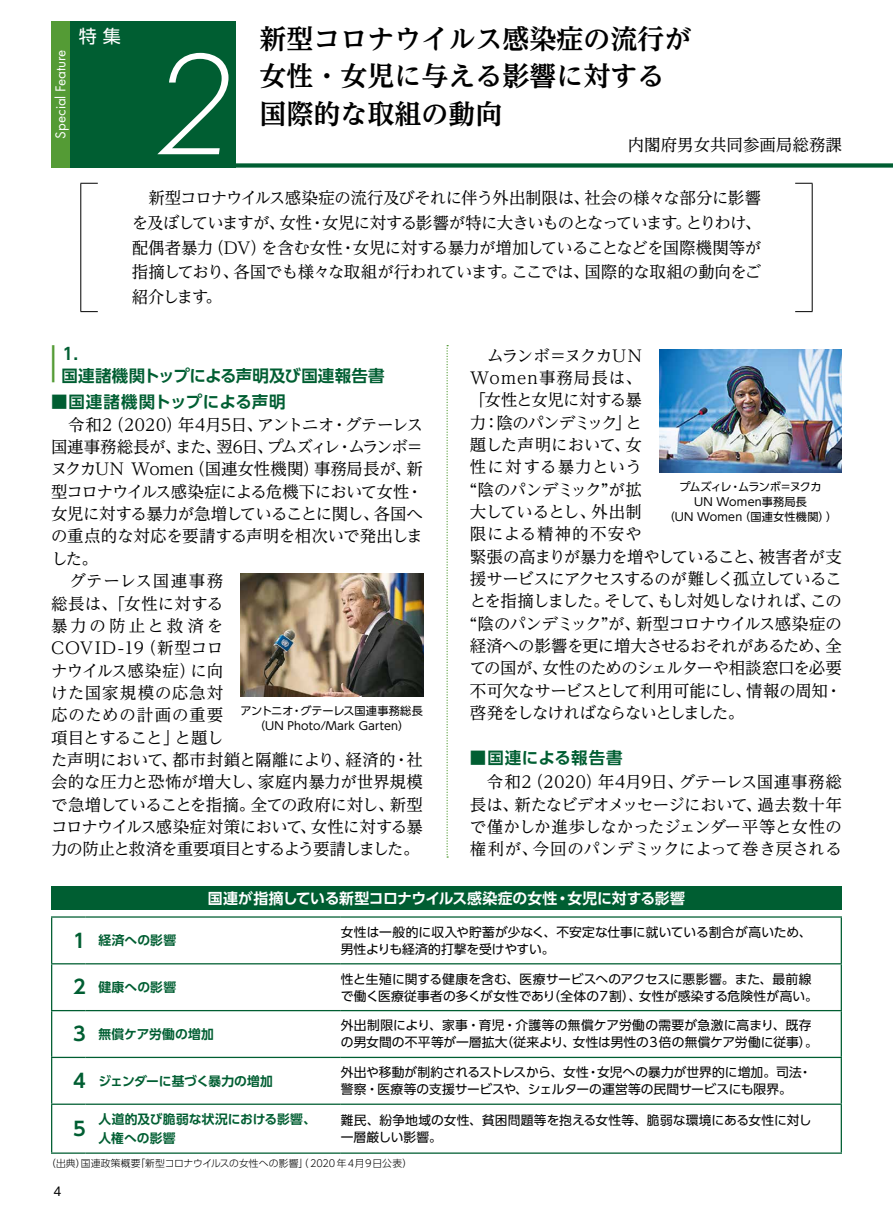
<style>
.page{position:relative;width:893px;height:1221px;background:#fff}
.page>*{position:absolute;margin:0;border:0;box-sizing:border-box;transform-origin:0 0}
.t1{font:italic 300 149.85px "Futura PT";color:#fff}
.t2{font:700 39.6px "UD Shin Go Pr 6 N";color:#549b35;scale:.42 1}
.t3{font:700 27px/37.2px "UD Reimin Pr 6 N";color:#000}
.t4{font:700 19.2px "UD Shin Go Pr 6 N De";color:#005e32}
.t5{font:18px "UD Shin Go Pr 6 N";color:#fff}
.t6{font:16.5px/22.4px "UD Reimin Pr 6 N";letter-spacing:-.025em;color:#000}
.t7{font:700 16.5px/22.4px "UD Shin Go Pr 6 N De";letter-spacing:.01em;color:#005e32}
.t8{font:16.5px "UD Reimin Pr 6 N";color:#000}
.t9{font:700 16.5px "UD Shin Go Pr 6 N De";letter-spacing:.045em;color:#005e32}
.t10{font:700 14.85px "UD Shin Go Pr 6 N De";letter-spacing:-.01em;color:#fff}
.t11{font:14.85px "Futura PT";color:#fff}
.t12{font:12.75px/17px "UD Shin Go Pr 6 N";letter-spacing:.005em;color:#000}
.t13{font:700 12.75px/19.2px "UD Shin Go Pr 6 N De";letter-spacing:.01em;color:#005e32}
.t14{font:700 12.75px "UD Shin Go Pr 6 N De";letter-spacing:-.015em;color:#005e32}
.t15{font:12px "UD Shin Go Pr 6 N";color:#000}
.t16{font:11.1px/14.9px "UD Shin Go Pr 6 N";letter-spacing:.01em;color:#000;text-align:center}
.t17{font:300 9.75px "UD Shin Go Pr 6 N";letter-spacing:-.005em;color:#000}
.s1{font-size:19.2px}
</style>
<div class="page">
<div style="left:51px;top:886px;width:791px;height:23px;background:#005e32"></div>
<hr style="left:51px;top:916px;width:35px;height:1px;background:#005e32">
<hr style="left:51px;top:917px;width:1px;height:46px;background:#005e32">
<hr style="left:86px;top:916px;width:255px;height:1px;background:#005e32">
<hr style="left:341px;top:916px;width:501px;height:1px;background:#005e32">
<hr style="left:841px;top:917px;width:1px;height:46px;background:#005e32">
<hr style="left:51px;top:963px;width:35px;height:1px;background:#005e32">
<hr style="left:51px;top:964px;width:1px;height:45px;background:#005e32">
<hr style="left:86px;top:963px;width:255px;height:1px;background:#005e32">
<hr style="left:341px;top:963px;width:501px;height:1px;background:#005e32">
<hr style="left:841px;top:964px;width:1px;height:45px;background:#005e32">
<hr style="left:51px;top:1009px;width:35px;height:2px;background:#005e32">
<hr style="left:51px;top:1011px;width:1px;height:45px;background:#005e32">
<hr style="left:86px;top:1009px;width:255px;height:2px;background:#005e32">
<hr style="left:341px;top:1009px;width:501px;height:2px;background:#005e32">
<hr style="left:841px;top:1011px;width:1px;height:45px;background:#005e32">
<hr style="left:51px;top:1056px;width:35px;height:1px;background:#005e32">
<hr style="left:51px;top:1057px;width:1px;height:46px;background:#005e32">
<hr style="left:86px;top:1056px;width:255px;height:1px;background:#005e32">
<hr style="left:341px;top:1056px;width:501px;height:1px;background:#005e32">
<hr style="left:841px;top:1057px;width:1px;height:46px;background:#005e32">
<hr style="left:51px;top:1103px;width:35px;height:1px;background:#005e32">
<hr style="left:51px;top:1104px;width:1px;height:48px;background:#005e32">
<hr style="left:86px;top:1103px;width:255px;height:1px;background:#005e32">
<hr style="left:341px;top:1103px;width:501px;height:1px;background:#005e32">
<hr style="left:841px;top:1104px;width:1px;height:48px;background:#005e32">
<hr style="left:51px;top:1152px;width:35px;height:1px;background:#005e32">
<hr style="left:86px;top:1152px;width:255px;height:1px;background:#005e32">
<hr style="left:341px;top:1152px;width:501px;height:1px;background:#005e32">
<div style="left:51px;top:21px;width:19px;height:147px;background:#549b35"></div>
<div style="left:70px;top:21px;width:166px;height:147px;background:#005e32"></div>
<svg style="left:446px;top:345px;width:2px;height:512px"></svg>
<div style="left:70px;top:163px;width:823px;height:5px;background:#005e32"></div>
<svg style="left:81px;top:183px;width:17px;height:1px"></svg>
<hr style="left:80px;top:183px;width:1px;height:128px;background:#000">
<svg style="left:795px;top:183px;width:17px;height:1px"></svg>
<hr style="left:812px;top:183px;width:1px;height:128px;background:#000">
<svg style="left:80px;top:311px;width:18px;height:1px"></svg>
<svg style="left:795px;top:311px;width:17px;height:1px"></svg>
<img style="left:240px;top:573px;width:183px;height:123px">
<img style="left:659px;top:349px;width:183px;height:123px">
<p class="t11" style="left:52px;top:139px;width:90px;rotate:-90deg">Special Feature</p>
<p class="t5" style="left:79px;top:22px;width:44px">特 集</p>
<h1 class="t1" style="left:148px;top:19px;width:84px">2</h1>
<h3 class="t3" style="left:259px;top:20px;width:433px">新型コロナウイルス感染症の流行が女性・女児に与える影響に対する国際的な取組の動向</h3>
<p class="t8" style="left:628px;top:131px;width:216px">内閣府男女共同参画局総務課</p>
<p class="t6" style="left:132px;top:185px;width:631px;line-height:24.8px;text-align:justify">　新型コロナウイルス感染症の流行及びそれに伴う外出制限は、社会の様々な部分に影響を及ぼしていますが、女性・女児に対する影響が特に大きいものとなっています。とりわけ、配偶者暴力（DV）を含む女性・女児に対する暴力が増加していることなどを国際機関等が指摘しており、各国でも様々な取組が行われています。ここでは、国際的な取組の動向をご紹介します。</p>
<h2 class="t2" style="left:51px;top:329px;width:12px">|</h2>
<p class="t7" style="left:60px;top:341px;width:326px">１．<br>国連諸機関トップによる声明及び国連報告書</p>
<p class="t7" style="left:51px;top:390px;width:236px">■国連諸機関トップによる声明</p>
<p class="t6" style="left:51px;top:413px;width:374px">　令和2（2020）年4月5日、アントニオ・グテーレス国連事務総長が、また、翌6日、プムズィレ・ムランボ＝ヌクカUN Women（国連女性機関）事務局長が、新型コロナウイルス感染症による危機下において女性・女児に対する暴力が急増していることに関し、各国への重点的な対応を要請する声明を相次いで発出しました。<br>　グテーレス国連事務<br>総長は、「女性に対する<br>暴力の防止と救済を<br>COVID-19（新型コロ<br>ナウイルス感染症）に向<br>けた国家規模の応急対<br>応のための計画の重要<br>項目とすること」と題し<br>た声明において、都市封鎖と隔離により、経済的・社会的な圧力と恐怖が増大し、家庭内暴力が世界規模で急増していることを指摘。全ての政府に対し、新型コロナウイルス感染症対策において、女性に対する暴力の防止と救済を重要項目とするよう要請しました。</p>
<p class="t16" style="left:240px;top:703px;width:184px">アントニオ・グテーレス国連事務総長（UN Photo/Mark Garten）</p>
<p class="t6" style="left:470px;top:344px;width:374px">　ムランボ＝ヌクカUN<br>Women事務局長は、<br>「女性と女児に対する暴<br>力：陰のパンデミック」と<br>題した声明において、女<br>性に対する暴力という<br>“陰のパンデミック”が拡<br>大しているとし、外出制<br>限による精神的不安や<br>緊張の高まりが暴力を増やしていること、被害者が支援サービスにアクセスするのが難しく孤立していることを指摘しました。そして、もし対処しなければ、この“陰のパンデミック”が、新型コロナウイルス感染症の経済への影響を更に増大させるおそれがあるため、全ての国が、女性のためのシェルターや相談窓口を必要不可欠なサービスとして利用可能にし、情報の周知・啓発をしなければならないとしました。</p>
<p class="t9" style="left:470px;top:744px;width:154px">■国連による報告書</p>
<p class="t6" style="left:470px;top:770px;width:374px;text-align:justify">　令和2（2020）年4月9日、グテーレス国連事務総長は、新たなビデオメッセージにおいて、過去数十年で僅かしか進歩しなかったジェンダー平等と女性の権利が、今回のパンデミックによって巻き戻される</p>
<p class="t16" style="left:664px;top:479px;width:175px">プムズィレ・ムランボ＝ヌクカ<br>UN Women事務局長<br>（UN Women（国連女性機関））</p>
<p class="t10" style="left:208px;top:886px;width:479px">国連が指摘している新型コロナウイルス感染症の女性・女児に対する影響</p>
<p class="t13" style="left:73px;top:930px;width:105px"><span class="s1">1</span> 経済への影響</p>
<p class="t12" style="left:341px;top:923px;width:472px">女性は一般的に収入や貯蓄が少なく、不安定な仕事に就いている割合が高いため、男性よりも経済的打撃を受けやすい。</p>
<p class="t13" style="left:73px;top:977px;width:105px"><span class="s1">2</span> 健康への影響</p>
<p class="t12" style="left:341px;top:969px;width:479px">性と生殖に関する健康を含む、医療サービスへのアクセスに悪影響。また、最前線で働く医療従事者の多くが女性であり（全体の７割）、女性が感染する危険性が高い。</p>
<p class="t13" style="left:73px;top:1023px;width:142px"><span class="s1">3</span> 無償ケア労働の増加</p>
<p class="t12" style="left:341px;top:1016px;width:479px">外出制限により、家事・育児・介護等の無償ケア労働の需要が急激に高まり、既存の男女間の不平等が一層拡大（従来より、女性は男性の３倍の無償ケア労働に従事）。</p>
<p class="t14" style="left:73px;top:1070px;width:201px"><span class="s1">4</span> ジェンダーに基づく暴力の増加</p>
<p class="t12" style="left:341px;top:1063px;width:472px">外出や移動が制約されるストレスから、女性・女児への暴力が世界的に増加。司法・警察・医療等の支援サービスや、シェルターの運営等の民間サービスにも限界。</p>
<p class="t4" style="left:73px;top:1112px;width:14px">5</p>
<p class="t13" style="left:98px;top:1109px;width:219px">人道的及び脆弱な状況における影響、人権への影響</p>
<p class="t12" style="left:341px;top:1111px;width:472px">難民、紛争地域の女性、貧困問題等を抱える女性等、脆弱な環境にある女性に対し一層厳しい影響。</p>
<p class="t17" style="left:46px;top:1154px;width:368px">（出典）国連政策概要「新型コロナウイルスの女性への影響」（2020年４月９日公表）</p>
<p class="t15" style="left:53px;top:1181px;width:9px">4</p>
</div>
